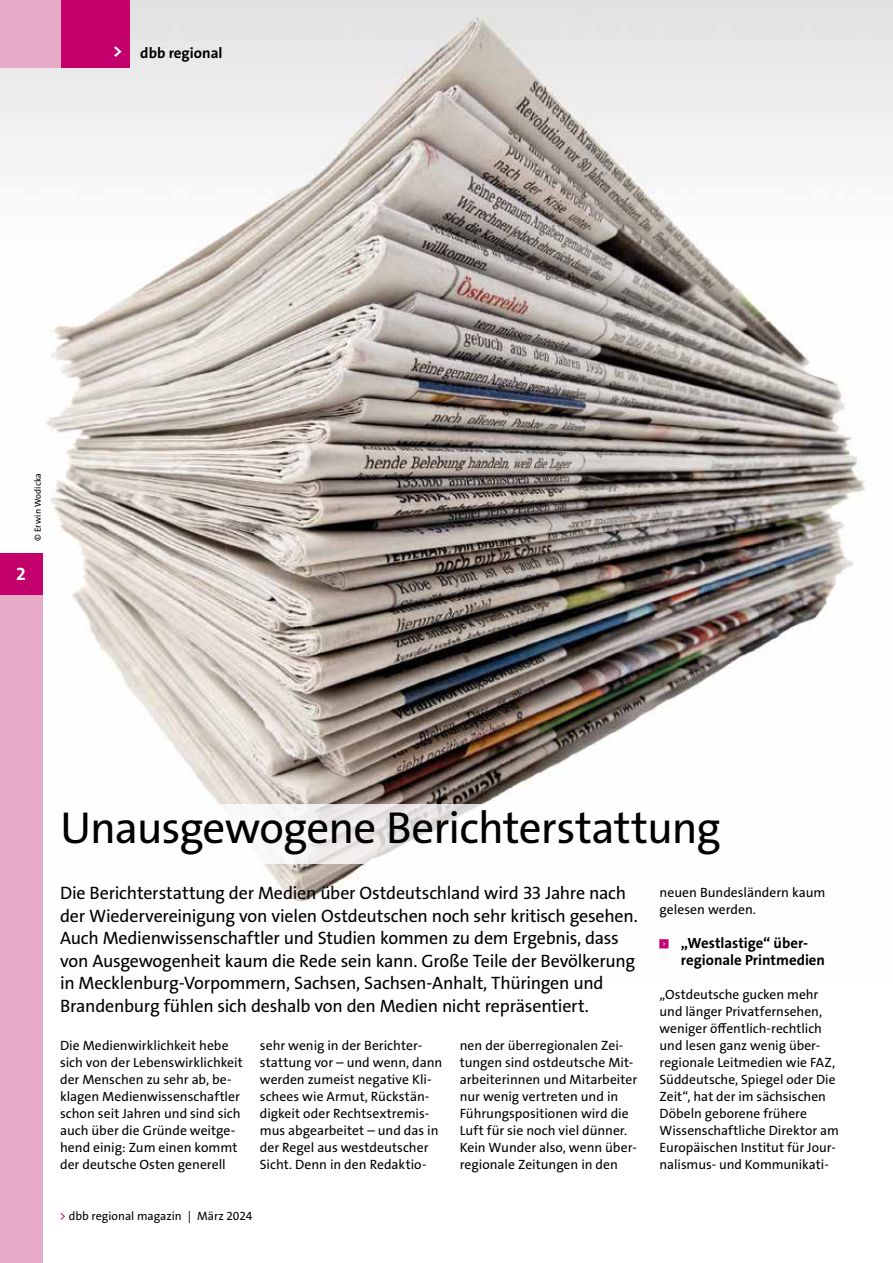
<style>
.page{position:relative;width:893px;height:1263px;background:#fff}
.page>*{position:absolute;margin:0;border:0;box-sizing:border-box;transform-origin:0 0}
.t1{font:45px "The Sans Os F";letter-spacing:-.02em;color:#000}
.t2{font:18px/22.5px "The Sans Os F";letter-spacing:-.015em;color:#000}
.t3{font:700 18px "The Sans Os F";color:#fff}
.t4{font:700 15px "The Sans Os F";color:#000}
.t5{font:700 14.85px/17px "The Sans Os F";color:#000}
.t6{font:13.5px/17px "The Sans Os F";color:#000}
.t7{font:12px "The Sans Os F";color:#000}
.t8{font:9px "The Sans Os F";letter-spacing:.01em;color:#000}
.t9{font:5.85px "Top Numbers";color:#c3006b}
.s1{font-size:18px;color:#fff}
.s2{color:#c3006b}
</style>
<div class="page">
<img style="left:0;top:0;width:893px;height:904px">
<div style="left:0;top:804px;width:893px;height:59px;background:#fff"></div>
<div style="left:0;top:553px;width:43px;height:42px;background:#c3006b"></div>
<div style="left:0;top:0;width:130px;height:68px;background:#e7abc7"></div>
<div style="left:62px;top:0;width:68px;height:68px;background:#c3006b"></div>
<div style="left:0;top:595px;width:43px;height:668px;background:#e7abc7"></div>
<p class="t4" style="left:113px;top:44px;width:111px"><span class="s1">&gt;</span> dbb regional</p>
<p class="t8" style="left:32px;top:541px;width:70px;rotate:-90deg">© Erwin Wodicka</p>
<h2 class="t3" style="left:16px;top:562px;width:11px">2</h2>
<h1 class="t1" style="left:60px;top:798px;width:662px">Unausgewogene Berichterstattung</h1>
<p class="t2" style="left:60px;top:882px;width:579px">Die Berichterstattung der Medien über Ostdeutschland wird 33 Jahre nach der Wiedervereinigung von vielen Ostdeutschen noch sehr kritisch gesehen.<br>Auch Medienwissenschaftler und Studien kommen zu dem Ergebnis, dass von Ausgewogenheit kaum die Rede sein kann. Große Teile der Bevölkerung in Mecklenburg-Vorpommern, Sachsen, Sachsen-Anhalt, Thüringen und Brandenburg fühlen sich deshalb von den Medien nicht repräsentiert.</p>
<p class="t6" style="left:60px;top:1037px;width:184px">Die Medienwirklichkeit hebe sich von der Lebenswirklichkeit der Menschen zu sehr ab, be&shy;klagen Medienwissenschaftler schon seit Jahren und sind sich auch über die Gründe weitge&shy;hend einig: Zum einen kommt der deutsche Osten generell</p>
<p class="t6" style="left:260px;top:1037px;width:184px">sehr wenig in der Berichter&shy;stattung vor – und wenn, dann werden zumeist negative Kli&shy;schees wie Armut, Rückstän&shy;digkeit oder Rechtsextremis&shy;mus abgearbeitet – und das in der Regel aus westdeutscher<br>Sicht. Denn in den Redaktio-</p>
<p class="t6" style="left:460px;top:1037px;width:179px">nen der überregionalen Zei&shy;tungen sind ostdeutsche Mit&shy;arbeiterinnen und Mitarbeiter nur wenig vertreten und in<br>Führungspositionen wird die<br>Luft für sie noch viel dünner.<br>Kein Wunder also, wenn über&shy;regionale Zeitungen in den</p>
<p class="t6" style="left:660px;top:884px;width:167px">neuen Bundesländern kaum gelesen werden.</p>
<p class="t9" style="left:660px;top:939px;width:11px">&lt;</p>
<p class="t5" style="left:681px;top:935px;width:146px">„Westlastige“ über&shy;regionale Printmedien</p>
<p class="t6" style="left:660px;top:986px;width:181px">„Ostdeutsche gucken mehr und länger Privatfernsehen, weniger öffentlich-rechtlich und lesen ganz wenig über&shy;regionale Leitmedien wie FAZ,<br>Süddeutsche, Spiegel oder Die<br>Zeit“, hat der im sächsischen<br>Döbeln geborene frühere<br>Wissenschaftliche Direktor am<br>Europäischen Institut für Jour&shy;nalismus- und Kommunikati-</p>
<p class="t7" style="left:60px;top:1208px;width:194px"><span class="s2">&gt;</span> dbb regional magazin | März 2024</p>
</div>
